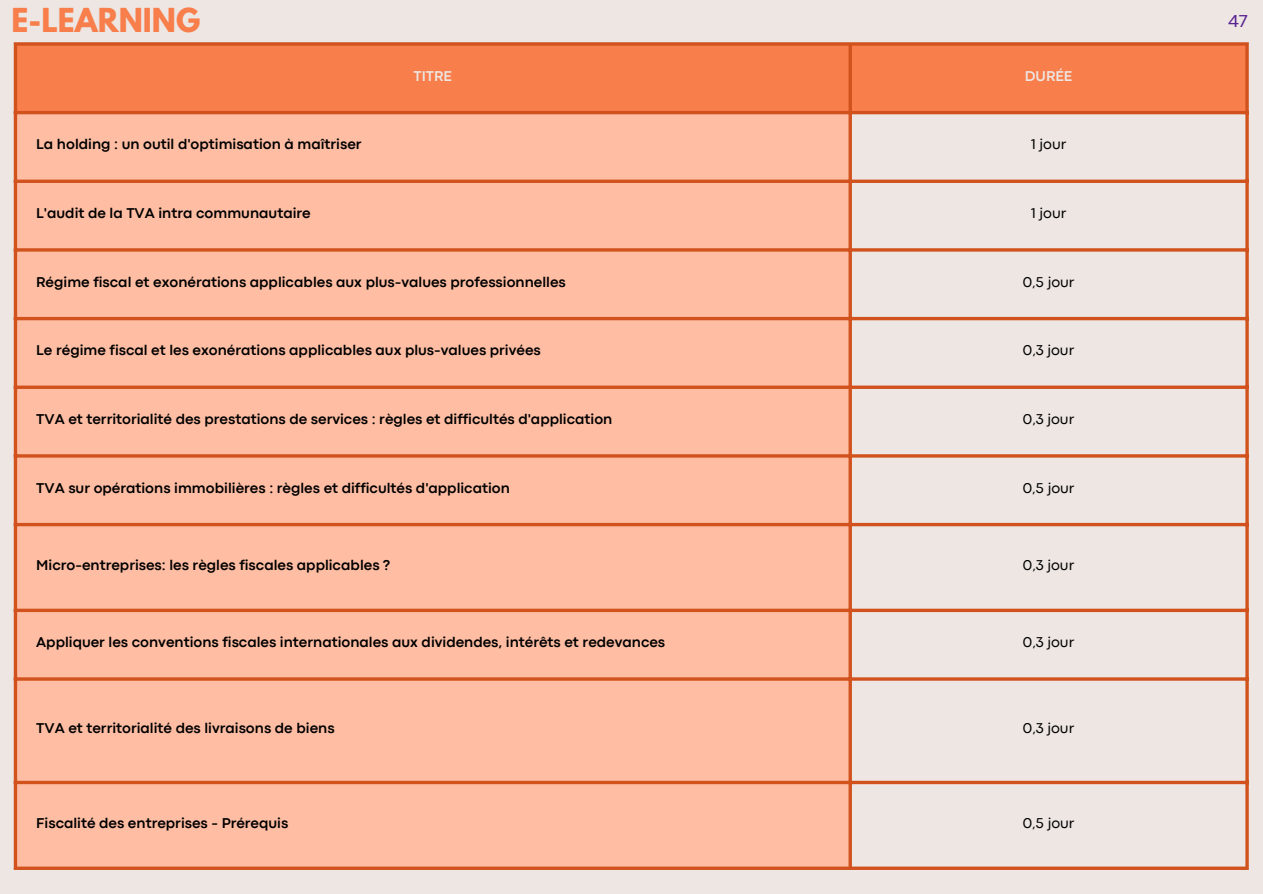
<style>
.page{position:relative;width:1263px;height:894px;background:#fff}
.page>*{position:absolute;margin:0;border:0;box-sizing:border-box;transform-origin:0 0}
.t1{font:700 29.25px "League Spartan";color:#f87e4b}
.t2{font:18px "Codec Pro";color:#582492}
.t3{font:700 14.85px "Codec Pro";color:#000}
.t4{font:14.85px "Codec Pro";color:#000}
.t5{font:700 14.85px "Codec Pro";color:#ede6e2}
</style>
<div class="page">
<div style="left:0;top:0;width:1263px;height:893px;background:#ede6e2"></div>
<div style="left:17px;top:46px;width:1228px;height:65px;background:#f87e4b"></div>
<div style="left:17px;top:114px;width:831px;height:752px;background:#ffbea3"></div>
<hr style="left:14px;top:46px;width:3px;height:820px;background:#d1521d">
<svg style="left:848px;top:46px;width:4px;height:820px;background:#d76231"></svg>
<svg style="left:1245px;top:46px;width:4px;height:820px;background:#d56739"></svg>
<svg style="left:14px;top:42px;width:1235px;height:4px;background:#d55f2d"></svg>
<hr style="left:14px;top:111px;width:1235px;height:3px;background:#d1521d">
<svg style="left:17px;top:179px;width:1232px;height:4px;background:#d66434"></svg>
<hr style="left:14px;top:248px;width:1235px;height:3px;background:#d1521d">
<hr style="left:14px;top:317px;width:1235px;height:3px;background:#d1521d">
<svg style="left:17px;top:385px;width:1232px;height:4px;background:#d66434"></svg>
<hr style="left:14px;top:454px;width:1235px;height:3px;background:#d1521d">
<svg style="left:17px;top:522px;width:1232px;height:4px;background:#d96c3f"></svg>
<svg style="left:17px;top:608px;width:1232px;height:4px;background:#d76637"></svg>
<hr style="left:14px;top:677px;width:1235px;height:3px;background:#d1521d">
<svg style="left:17px;top:780px;width:1232px;height:4px;background:#d8693b"></svg>
<hr style="left:14px;top:866px;width:1235px;height:3px;background:#d1521d">
<p class="t1" style="left:12px;top:5px;width:190px">E-LEARNING</p>
<p class="t5" style="left:414px;top:70px;width:40px">TITRE</p>
<p class="t5" style="left:1025px;top:70px;width:49px">DURÉE</p>
<p class="t3" style="left:36px;top:139px;width:327px">La holding : un outil d'optimisation à maîtriser</p>
<p class="t4" style="left:1031px;top:139px;width:37px">1 jour</p>
<p class="t3" style="left:36px;top:207px;width:276px">L'audit de la TVA intra communautaire</p>
<p class="t4" style="left:1031px;top:207px;width:37px">1 jour</p>
<p class="t3" style="left:36px;top:276px;width:531px">Régime fiscal et exonérations applicables aux plus-values professionnelles</p>
<p class="t4" style="left:1023px;top:276px;width:53px">0,5 jour</p>
<p class="t3" style="left:36px;top:345px;width:506px">Le régime fiscal et les exonérations applicables aux plus-values privées</p>
<p class="t4" style="left:1023px;top:345px;width:53px">0,3 jour</p>
<p class="t3" style="left:36px;top:413px;width:578px">TVA et territorialité des prestations de services : règles et difficultés d'application</p>
<p class="t4" style="left:1023px;top:413px;width:53px">0,3 jour</p>
<p class="t3" style="left:36px;top:482px;width:475px">TVA sur opérations immobilières : règles et difficultés d'application</p>
<p class="t4" style="left:1023px;top:482px;width:53px">0,5 jour</p>
<p class="t3" style="left:36px;top:559px;width:355px">Micro-entreprises: les règles fiscales applicables ?</p>
<p class="t4" style="left:1023px;top:559px;width:53px">0,3 jour</p>
<p class="t3" style="left:36px;top:636px;width:630px">Appliquer les conventions fiscales internationales aux dividendes, intérêts et redevances</p>
<p class="t4" style="left:1023px;top:636px;width:53px">0,3 jour</p>
<p class="t3" style="left:36px;top:722px;width:300px">TVA et territorialité des livraisons de biens</p>
<p class="t4" style="left:1023px;top:722px;width:53px">0,3 jour</p>
<p class="t3" style="left:36px;top:817px;width:254px">Fiscalité des entreprises - Prérequis</p>
<p class="t4" style="left:1023px;top:817px;width:53px">0,5 jour</p>
<p class="t2" style="left:1228px;top:15px;width:21px">47</p>
</div>
